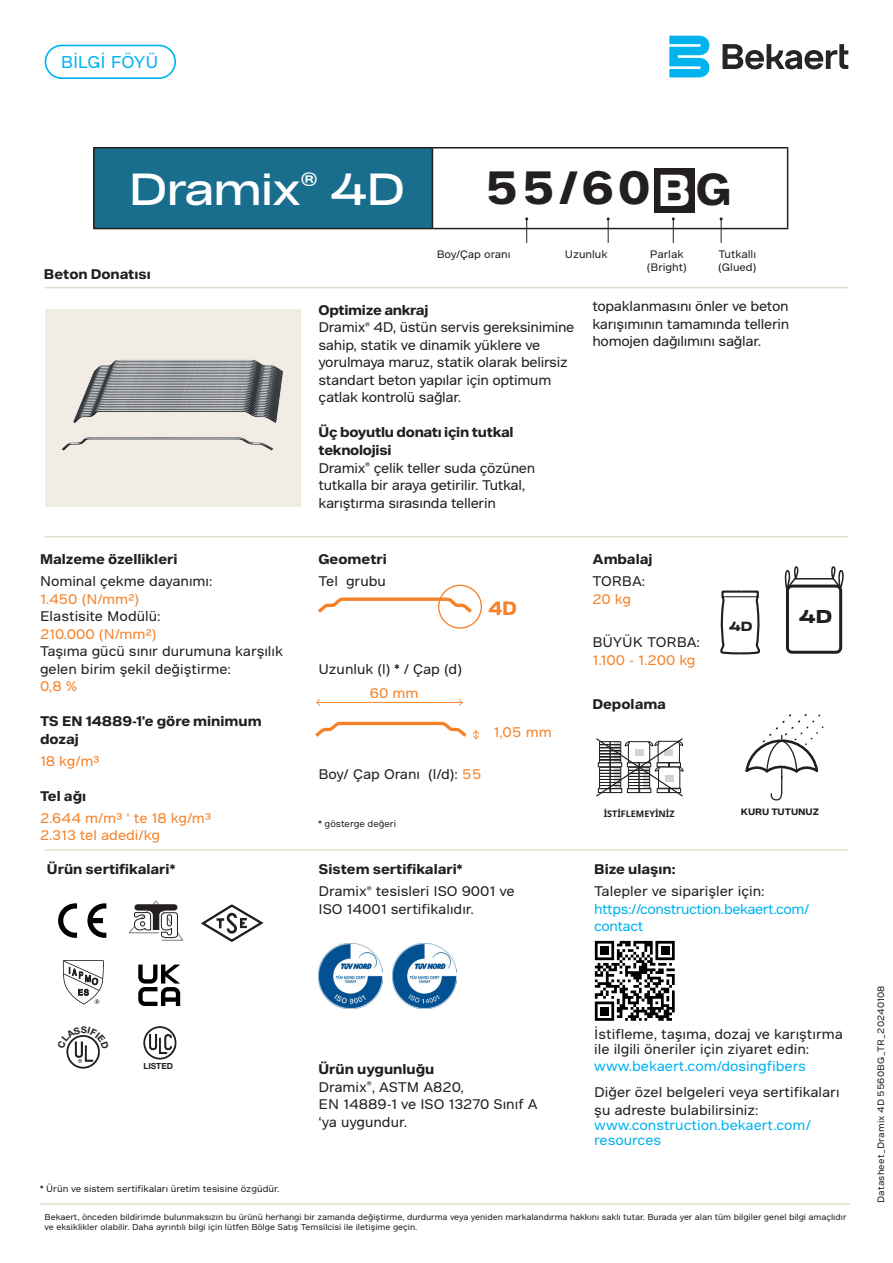
<style>
.page{position:relative;width:893px;height:1263px;background:#fff}
.page>*{position:absolute;margin:0;border:0;box-sizing:border-box;transform-origin:0 0}
.t1{font:700 45px "Bekaert Text";color:#231f20}
.MA_Productname{font:43.5px "Bekaert Headline";color:#fff}
.t2{font:700 18.6px "Bekaert Text";color:#f58229}
.t3{font:700 18px "Bekaert Headline";color:#231f20}
.MA_Benefit{font:16.5px "Bekaert Text";letter-spacing:-.005em;color:#00b3ef}
.MA_Body{font:13.5px/17.5px "Bekaert Text";letter-spacing:-.01em;color:#231f20}
.MA_Body-2{font:700 13.5px/17.5px "Bekaert Text";color:#231f20}
.MA_Body-3{font:13.5px/17.5px "Bekaert Text";color:#f58229}
.MA_Body-4{font:13.5px/15px "Bekaert Text";color:#00b3ef}
.MA_Body-5{font:13.5px/17.5px "Bekaert Text";letter-spacing:-.03em;color:#00b3ef}
.t4{font:700 12.9px "Bekaert Headline";color:#231f20}
.MA_Body-6{font:10.5px "Bekaert Text";color:#231f20}
.MA_Legal_text{font:9px "Bekaert Text";color:#231f20}
.MA_Legal_text-2{font:9px "Bekaert Text";letter-spacing:.02em;color:#231f20}
.t5{font:700 9px "Noto Sans";color:#231f20}
.t6{font:700 9px "Bekaert Text";color:#231f20}
.t7{font:700 8.4px "Helvetica Neue LT Pro";color:#231f20}
.MA_Legal_text-3{font:8.25px/10.5px "Bekaert Text";color:#231f20}
.s1{font-size:43.2px;color:#fff}
.s2{font-size:43.2px}
.s3{color:#f58229}
.s4{font-weight:700}
.s5{color:#231f20}
</style>
<div class="page">
<div style="left:93px;top:147px;width:339px;height:82px;background:#196e8e"></div>
<hr style="left:93px;top:147px;width:339px;height:1px;background:#231f20">
<hr style="left:93px;top:148px;width:2px;height:80px;background:#231f20">
<hr style="left:432px;top:147px;width:356px;height:1px;background:#231f20">
<hr style="left:432px;top:148px;width:1px;height:80px;background:#231f20">
<hr style="left:787px;top:148px;width:1px;height:80px;background:#231f20">
<hr style="left:93px;top:228px;width:339px;height:1px;background:#231f20">
<hr style="left:432px;top:228px;width:356px;height:1px;background:#231f20">
<svg style="left:525px;top:217px;width:3px;height:26px"></svg>
<svg style="left:607px;top:217px;width:3px;height:26px"></svg>
<svg style="left:672px;top:217px;width:3px;height:26px"></svg>
<svg style="left:720px;top:217px;width:3px;height:26px"></svg>
<hr style="left:45px;top:287px;width:803px;height:1px;background:#e3dcce">
<hr style="left:45px;top:536px;width:803px;height:1px;background:#e3dcce">
<hr style="left:45px;top:849px;width:803px;height:2px;background:#e3dcce">
<hr style="left:40px;top:1203px;width:810px;height:2px;background:#e3dcce">
<hr style="left:317px;top:702px;width:145px;height:1px;background:#f58229">
<svg style="left:316px;top:699px;width:4px;height:7px"></svg>
<svg style="left:459px;top:699px;width:4px;height:7px"></svg>
<svg style="left:473px;top:730px;width:6px;height:9px"></svg>
<svg style="left:315px;top:722px;width:151px;height:15px"></svg>
<img style="left:392px;top:944px;width:64px;height:64px">
<img style="left:319px;top:944px;width:64px;height:64px">
<img style="left:45px;top:309px;width:256px;height:197px">
<div style="left:655px;top:168px;width:40px;height:44px;background:#231f20"></div>
<svg style="left:720px;top:590px;width:40px;height:65px"></svg>
<hr style="left:723px;top:596px;width:34px;height:1px;background:#231f20">
<div style="left:45px;top:45px;width:131px;height:34px;border:2px solid #00b3ef;border-radius:16px"></div>
<div style="left:786px;top:585px;width:56px;height:69px;border:3px solid #231f20;border-radius:5px"></div>
<hr style="left:795px;top:578px;width:38px;height:1px;background:#231f20">
<svg style="left:784px;top:566px;width:18px;height:24px"></svg>
<svg style="left:829px;top:566px;width:15px;height:24px"></svg>
<svg style="left:58px;top:903px;width:19px;height:35px"></svg>
<svg style="left:87px;top:903px;width:19px;height:35px"></svg>
<svg style="left:128px;top:900px;width:56px;height:41px"></svg>
<svg style="left:201px;top:904px;width:63px;height:38px"></svg>
<svg style="left:63px;top:960px;width:41px;height:44px"></svg>
<svg style="left:138px;top:964px;width:42px;height:42px"></svg>
<svg style="left:143px;top:1026px;width:34px;height:33px"></svg>
<svg style="left:318px;top:597px;width:154px;height:16px"></svg>
<div style="left:438px;top:585px;width:44px;height:44px;border:1px solid #f58229;border-radius:50%"></div>
<svg style="left:745px;top:714px;width:78px;height:86px"></svg>
<svg style="left:596px;top:738px;width:88px;height:59px"></svg>
<svg style="left:595px;top:941px;width:80px;height:80px"></svg>
<div style="left:600px;top:1007px;width:9px;height:8px;background:#000"></div>
<svg style="left:723px;top:44px;width:125px;height:25px"></svg>
<svg style="left:669px;top:36px;width:40px;height:41px;background:#32c2f2"></svg>
<svg style="left:66px;top:1035px;width:34px;height:34px"></svg>
<p class="MA_Benefit" style="left:61px;top:52px;width:99px">BİLGİ FÖYÜ</p>
<p class="MA_Productname" style="left:129px;top:163px;width:277px">Dramix<sup>®</sup> 4D</p>
<p class="MA_Body-2" style="left:44px;top:266px;width:108px">Beton Donatısı</p>
<p class="t1" style="left:485px;top:159px;width:248px">55/60<span class="s1">B</span><span class="s2">G</span></p>
<p class="MA_Body-6" style="left:437px;top:248px;width:75px">Boy/Çap oranı</p>
<p class="MA_Body-6" style="left:565px;top:248px;width:44px">Uzunluk</p>
<p class="MA_Body-6" style="left:650px;top:248px;width:35px">Parlak</p>
<p class="MA_Body-6" style="left:647px;top:260px;width:41px">(Bright)</p>
<p class="MA_Body-6" style="left:718px;top:248px;width:39px">Tutkallı</p>
<p class="MA_Body-6" style="left:718px;top:260px;width:40px">(Glued)</p>
<p class="MA_Body-2" style="left:40px;top:551px;width:139px">Malzeme özellikleri</p>
<p class="MA_Body" style="left:40px;top:572px;width:174px">Nominal çekme dayanımı:<br><span class="s3">1.450 (N/mm²)</span></p>
<p class="MA_Body" style="left:40px;top:607px;width:122px">Elastisite Modülü:<br><span class="s3">210.000 (N/mm²)</span></p>
<p class="MA_Body" style="left:40px;top:642px;width:245px">Taşıma gücü sınır durumuna karşılık gelen birim şekil değiştirme:<br><span class="s3">0,8 %</span></p>
<p class="MA_Body-2" style="left:40px;top:713px;width:223px">TS EN 14889-1'e göre minimum dozaj</p>
<p class="MA_Body-3" style="left:40px;top:752px;width:61px">18 kg/m³</p>
<p class="MA_Body-2" style="left:40px;top:787px;width:48px">Tel ağı</p>
<p class="MA_Body-3" style="left:40px;top:809px;width:173px">2.644 m/m³ ‘ te 18 kg/m³</p>
<p class="MA_Body-3" style="left:40px;top:826px;width:121px">2.313 tel adedi/kg</p>
<p class="MA_Body-2" style="left:47px;top:861px;width:130px">Ürün sertifikalari*</p>
<p class="MA_Body" style="left:319px;top:301px;width:257px"><span class="s4">Optimize ankraj<br></span>Dramix<sup>®</sup> 4D, üstün servis gereksinimine sahip, statik ve dinamik yüklere ve yorulmaya maruz, statik olarak belirsiz standart beton yapılar için optimum çatlak kontrolü sağlar.</p>
<p class="MA_Body" style="left:319px;top:424px;width:218px"><span class="s4">Üç boyutlu donatı için tutkal teknolojisi<br></span>Dramix<sup>®</sup> çelik teller suda çözünen tutkalla bir araya getirilir. Tutkal, karıştırma sırasında tellerin</p>
<p class="MA_Body-2" style="left:319px;top:551px;width:70px">Geometri</p>
<p class="MA_Body" style="left:319px;top:572px;width:69px">Tel grubu</p>
<p class="t2" style="left:488px;top:596px;width:30px">4D</p>
<p class="MA_Body" style="left:319px;top:660px;width:145px">Uzunluk (l) * / Çap (d)</p>
<p class="MA_Body-3" style="left:370px;top:685px;width:50px">60 mm</p>
<p class="MA_Body" style="left:319px;top:765px;width:165px">Boy/ Çap Oranı (l/d): <span class="s3">55</span></p>
<p class="MA_Body-3" style="left:494px;top:724px;width:60px">1,05 mm</p>
<p class="MA_Legal_text" style="left:319px;top:818px;width:79px">* gösterge değeri</p>
<p class="MA_Body-2" style="left:319px;top:861px;width:145px">Sistem sertifikalari*</p>
<p class="MA_Body" style="left:319px;top:882px;width:198px">Dramix<sup>®</sup> tesisleri ISO 9001 ve<br>ISO 14001 sertifikalıdır.</p>
<p class="MA_Body" style="left:592px;top:298px;width:198px;text-align:justify">topaklanmasını önler ve beton karışımının tamamında tellerin homojen dağılımını sağlar.</p>
<p class="MA_Body-2" style="left:592px;top:551px;width:62px">Ambalaj</p>
<p class="MA_Body" style="left:592px;top:572px;width:54px">TORBA:<br><span class="s3">20 kg</span></p>
<p class="MA_Body-3" style="left:592px;top:633px;width:109px"><span class="s5">BÜYÜK TORBA:<br></span>1.100 - 1.200 kg</p>
<p class="MA_Body-2" style="left:592px;top:695px;width:75px">Depolama</p>
<p class="t4" style="left:729px;top:618px;width:25px">4D</p>
<p class="t3" style="left:799px;top:604px;width:34px">4D</p>
<p class="t5" style="left:604px;top:807px;width:72px">İSTİFLEMEYİNİZ</p>
<p class="t6" style="left:741px;top:805px;width:80px">KURU TUTUNUZ</p>
<p class="MA_Body-2" style="left:594px;top:861px;width:83px">Bize ulaşın:</p>
<p class="MA_Body" style="left:594px;top:882px;width:172px">Talepler ve siparişler için:</p>
<p class="MA_Body-5" style="left:594px;top:900px;width:217px">https://construction.bekaert.com/ contact</p>
<p class="t7" style="left:143px;top:1060px;width:31px">LISTED</p>
<p class="MA_Legal_text" style="left:40px;top:1183px;width:241px">* Ürün ve sistem sertifikaları üretim tesisine özgüdür.</p>
<p class="MA_Body-2" style="left:319px;top:1061px;width:117px">Ürün uygunluğu</p>
<p class="MA_Body" style="left:319px;top:1078px;width:221px">Dramix<sup>®</sup>, ASTM A820,<br>EN 14889-1 ve ISO 13270 Sınıf A ‘ya uygundur.</p>
<p class="MA_Body" style="left:594px;top:1026px;width:250px;line-height:15px">İstifleme, taşıma, dozaj ve karıştırma ile ilgili öneriler için ziyaret edin:</p>
<p class="MA_Body-4" style="left:594px;top:1059px;width:213px">www.bekaert.com/dosingfibers</p>
<p class="MA_Body" style="left:594px;top:1084px;width:247px">Diğer özel belgeleri veya sertifikaları şu adreste bulabilirsiniz:</p>
<p class="MA_Body-4" style="left:594px;top:1118px;width:218px">www.construction.bekaert.com/ resources</p>
<p class="MA_Legal_text-3" style="left:45px;top:1211px;width:803px">Bekaert, önceden bildirimde bulunmaksızın bu ürünü herhangi bir zamanda değiştirme, durdurma veya yeniden markalandırma hakkını saklı tutar. Burada yer alan tüm bilgiler genel bilgi amaçlıdır ve eksiklikler olabilir. Daha ayrıntılı bilgi için lütfen Bölge Satış Temsilcisi ile iletişime geçin.</p>
<p class="MA_Legal_text-2" style="left:875px;top:1203px;width:219px;rotate:-90deg">Datasheet_Dramix 4D 5560BG_TR_20240108</p>
</div>
